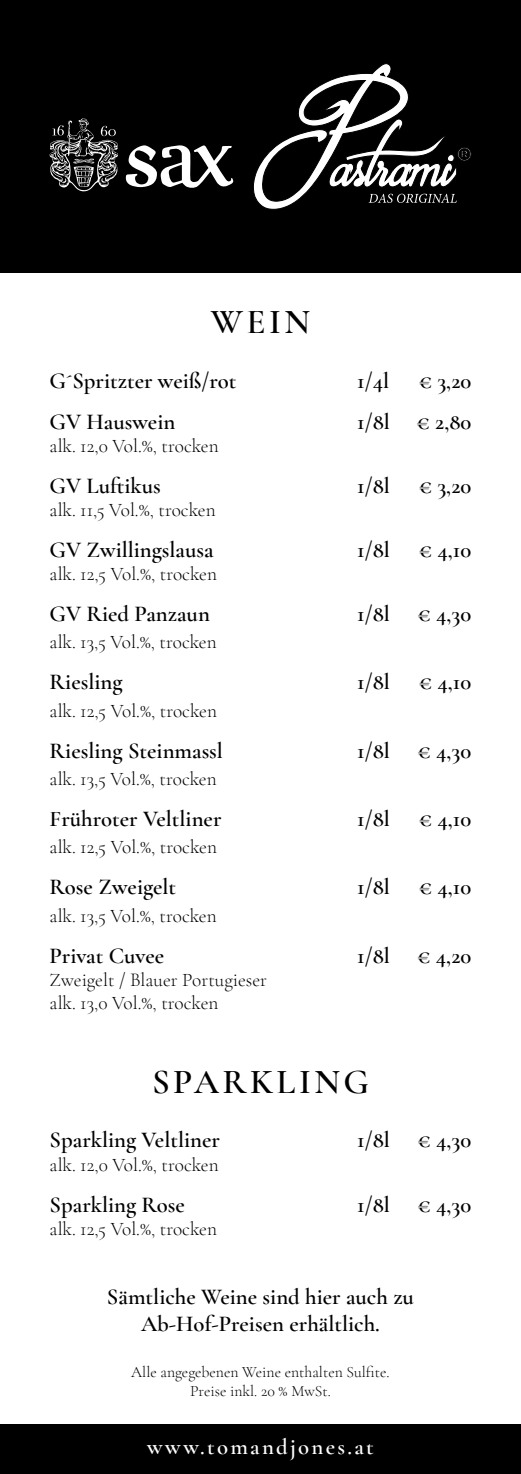
<style>
.page{position:relative;width:521px;height:1474px;background:#fff}
.page>*{position:absolute;margin:0;border:0;box-sizing:border-box;transform-origin:0 0}
.t1{font:600 35px "Cormorant Garamond";letter-spacing:.1em;color:#000}
.t2{font:600 22.75px/27.3px "Cormorant Garamond";color:#000;text-align:center}
.t3{font:600 22.75px "Cormorant Garamond";letter-spacing:.1em;color:#fff}
.t4{font:300 19.25px/23.1px "Cormorant Garamond";color:#000}
.t5{font:300 15.75px/18.9px "Cormorant Garamond";color:#000;text-align:center}
</style>
<div class="page">
<div style="left:0;top:0;width:521px;height:273px;background:#000"></div>
<div style="left:0;top:1424px;width:521px;height:49px;background:#000"></div>
<svg style="left:253px;top:63px;width:218px;height:147px"></svg>
<svg style="left:126px;top:145px;width:107px;height:43px"></svg>
<svg style="left:49px;top:118px;width:69px;height:73px"></svg>
<h1 class="t1" style="left:211px;top:300px;width:101px">WEIN</h1>
<p class="t2" style="left:50px;top:367px;width:188px">G´Spritzter weiß/rot</p>
<p class="t2" style="left:357px;top:367px;width:33px">1/4l</p>
<p class="t2" style="left:419px;top:367px;width:54px">€ 3,20</p>
<p class="t2" style="left:50px;top:408px;width:127px">GV Hauswein</p>
<p class="t2" style="left:357px;top:408px;width:116px">1/8l € 2,80</p>
<p class="t4" style="left:50px;top:434px;width:171px">alk. 12,0 Vol.%, trocken</p>
<p class="t2" style="left:50px;top:472px;width:113px">GV Luftikus</p>
<p class="t2" style="left:357px;top:472px;width:34px">1/8l</p>
<p class="t2" style="left:419px;top:472px;width:54px">€ 3,20</p>
<p class="t4" style="left:50px;top:498px;width:167px">alk. 11,5 Vol.%, trocken</p>
<p class="t2" style="left:50px;top:536px;width:166px">GV Zwillingslausa</p>
<p class="t2" style="left:357px;top:536px;width:34px">1/8l</p>
<p class="t2" style="left:419px;top:536px;width:54px">€ 4,10</p>
<p class="t4" style="left:50px;top:562px;width:169px">alk. 12,5 Vol.%, trocken</p>
<p class="t2" style="left:50px;top:600px;width:162px">GV Ried Panzaun</p>
<p class="t2" style="left:357px;top:600px;width:116px">1/8l € 4,30</p>
<p class="t4" style="left:50px;top:630px;width:169px">alk. 13,5 Vol.%, trocken</p>
<p class="t2" style="left:50px;top:668px;width:75px">Riesling</p>
<p class="t2" style="left:357px;top:668px;width:34px">1/8l</p>
<p class="t2" style="left:419px;top:668px;width:54px">€ 4,10</p>
<p class="t4" style="left:50px;top:699px;width:169px">alk. 12,5 Vol.%, trocken</p>
<p class="t2" style="left:50px;top:736px;width:175px">Riesling Steinmassl</p>
<p class="t2" style="left:357px;top:736px;width:116px">1/8l € 4,30</p>
<p class="t4" style="left:50px;top:767px;width:169px">alk. 13,5 Vol.%, trocken</p>
<p class="t2" style="left:50px;top:805px;width:173px">Frühroter Veltliner</p>
<p class="t2" style="left:357px;top:805px;width:34px">1/8l</p>
<p class="t2" style="left:419px;top:805px;width:54px">€ 4,10</p>
<p class="t4" style="left:50px;top:835px;width:169px">alk. 12,5 Vol.%, trocken</p>
<p class="t2" style="left:50px;top:873px;width:128px">Rose Zweigelt</p>
<p class="t2" style="left:357px;top:873px;width:34px">1/8l</p>
<p class="t2" style="left:419px;top:873px;width:54px">€ 4,10</p>
<p class="t4" style="left:50px;top:903px;width:169px">alk. 13,5 Vol.%, trocken</p>
<p class="t2" style="left:50px;top:941px;width:116px">Privat Cuvee</p>
<p class="t2" style="left:357px;top:941px;width:116px">1/8l € 4,20</p>
<p class="t4" style="left:50px;top:967px;width:219px">Zweigelt / Blauer Portugieser alk. 13,0 Vol.%, trocken</p>
<h1 class="t1" style="left:152px;top:1060px;width:218px">SPARKLING</h1>
<p class="t2" style="left:50px;top:1126px;width:172px">Sparkling Veltliner</p>
<p class="t2" style="left:357px;top:1126px;width:116px">1/8l € 4,30</p>
<p class="t4" style="left:50px;top:1152px;width:171px">alk. 12,0 Vol.%, trocken</p>
<p class="t2" style="left:50px;top:1190px;width:137px">Sparkling Rose</p>
<p class="t2" style="left:357px;top:1190px;width:116px">1/8l € 4,30</p>
<p class="t4" style="left:50px;top:1216px;width:169px">alk. 12,5 Vol.%, trocken</p>
<p class="t2" style="left:107px;top:1282px;width:308px">Sämtliche Weine sind hier auch zu<br>Ab-Hof-Preisen erhältlich.</p>
<p class="t5" style="left:131px;top:1362px;width:260px">Alle angegebenen Weine enthalten Sulfite.<br>Preise inkl. 20 % MwSt.</p>
<p class="t3" style="left:147px;top:1432px;width:228px">www.tomandjones.at</p>
</div>
